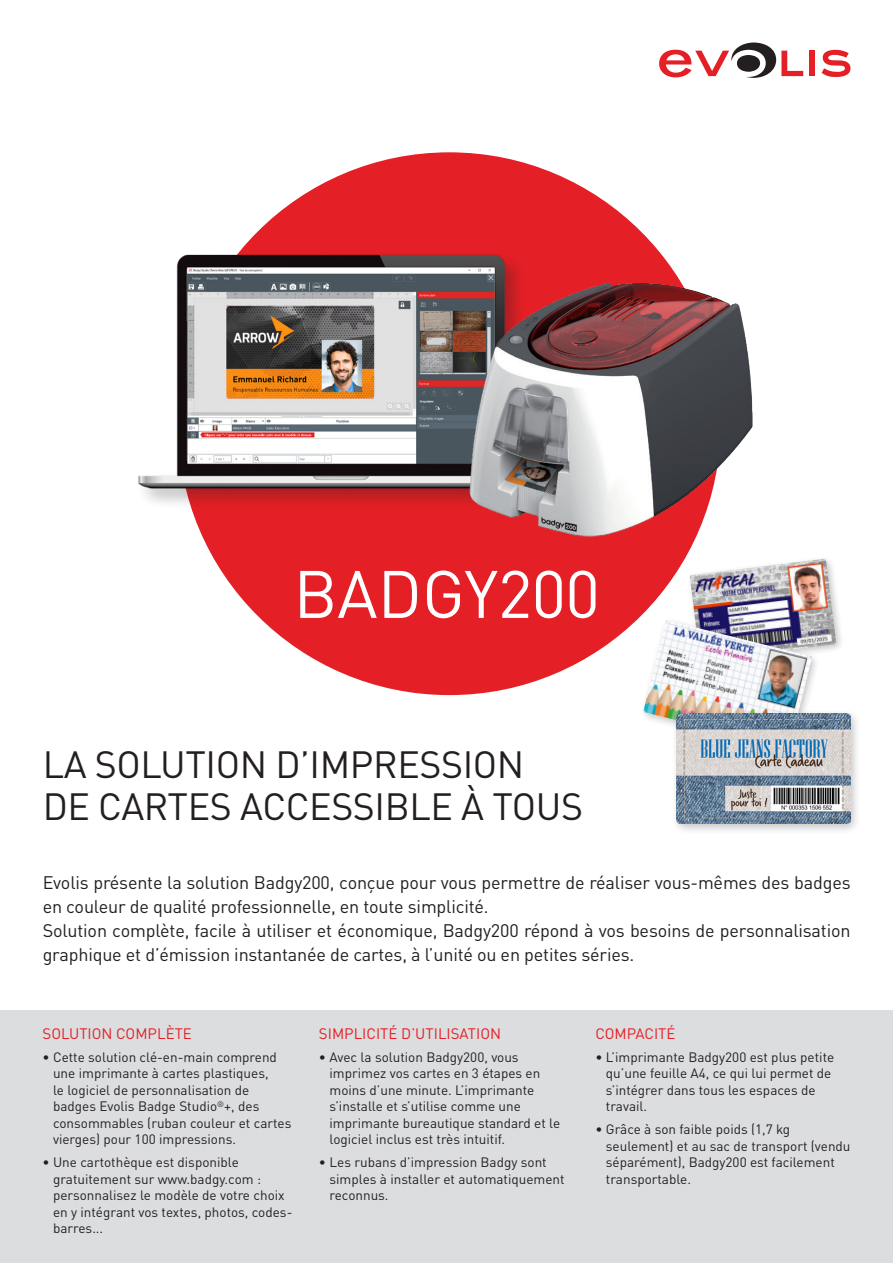
<style>
.page{position:relative;width:893px;height:1263px;background:#fff}
.page>*{position:absolute;margin:0;border:0;box-sizing:border-box;transform-origin:0 0}
.t1{font:66px "DINOT";letter-spacing:-.005em;color:#fff}
.TITRES{font:37.5px "DINOT";letter-spacing:-.01em;color:#231f20}
.INTRO_OK{font:18px/24px "DINOT";letter-spacing:-.01em;color:#231f20}
.SOUS_TITRE{font:15px "DINOT";color:#e41f25}
.BULLETS_RECTO{font:13.5px/16.5px "DINOT";color:#231f20}
</style>
<div class="page">
<div style="left:178px;top:152px;width:543px;height:543px;background:#e41f25;border-radius:50%"></div>
<div style="left:0;top:1010px;width:893px;height:253px;background:#dcdddf"></div>
<div style="left:809px;top:51px;width:6px;height:25px;background:#e41f25"></div>
<svg style="left:822px;top:50px;width:28px;height:27px"></svg>
<svg style="left:659px;top:43px;width:144px;height:35px"></svg>
<div style="left:686px;top:555px;width:159px;height:114px;background:#231f20;opacity:.25"></div>
<img style="left:690px;top:559px;width:146px;height:102px">
<img style="left:138px;top:229px;width:285px;height:296px">
<img style="left:423px;top:213px;width:368px;height:367px">
<div style="left:640px;top:617px;width:181px;height:140px;background:#231f20;opacity:.25"></div>
<img style="left:643px;top:620px;width:169px;height:128px">
<div style="left:671px;top:708px;width:190px;height:127px;background:#231f20;opacity:.25"></div>
<img style="left:676px;top:713px;width:174px;height:111px">
<p class="t1" style="left:293px;top:553px;width:308px">BADGY200</p>
<p class="TITRES" style="left:43px;top:741px;width:483px">LA SOLUTION D’IMPRESSION</p>
<p class="TITRES" style="left:43px;top:783px;width:542px">DE CARTES ACCESSIBLE À TOUS</p>
<p class="INTRO_OK" style="left:43px;top:870px;width:809px">Evolis présente la solution Badgy200, conçue pour vous permettre de réaliser vous-mêmes des badges en couleur de qualité professionnelle, en toute simplicité.</p>
<p class="INTRO_OK" style="left:43px;top:918px;width:809px">Solution complète, facile à utiliser et économique, Badgy200 répond à vos besoins de personnalisation graphique et d’émission instantanée de cartes, à l’unité ou en petites séries.</p>
<p class="SOUS_TITRE" style="left:43px;top:1024px;width:151px">SOLUTION COMPLÈTE</p>
<p class="BULLETS_RECTO" style="left:53px;top:1048px;width:240px;text-indent:-11px">• Cette solution clé-en-main comprend une imprimante à cartes plastiques,<br>le logiciel de personnalisation de badges Evolis Badge Studio<sup>®</sup>+, des consommables (ruban couleur et cartes vierges) pour 100 impressions.</p>
<p class="BULLETS_RECTO" style="left:53px;top:1154px;width:241px;text-indent:-11px">• Une cartothèque est disponible gratuitement sur www.badgy.com : personnalisez le modèle de votre choix en y intégrant vos textes, photos, codes&shy;barres...</p>
<p class="SOUS_TITRE" style="left:319px;top:1024px;width:184px">SIMPLICITÉ D’UTILISATION</p>
<p class="BULLETS_RECTO" style="left:329px;top:1048px;width:232px;text-indent:-11px">• Avec la solution Badgy200, vous imprimez vos cartes en 3 étapes en moins d’une minute. L’imprimante s’installe et s’utilise comme une imprimante bureautique standard et le logiciel inclus est très intuitif.</p>
<p class="BULLETS_RECTO" style="left:329px;top:1154px;width:237px;text-indent:-11px">• Les rubans d’impression Badgy sont simples à installer et automatiquement reconnus.</p>
<p class="SOUS_TITRE" style="left:595px;top:1024px;width:82px">COMPACITÉ</p>
<p class="BULLETS_RECTO" style="left:606px;top:1048px;width:230px;text-indent:-11px">• L’imprimante Badgy200 est plus petite qu’une feuille A4, ce qui lui permet de s’intégrer dans tous les espaces de travail.</p>
<p class="BULLETS_RECTO" style="left:606px;top:1121px;width:246px;text-indent:-11px">• Grâce à son faible poids (1,7 kg seulement) et au sac de transport (vendu séparément), Badgy200 est facilement transportable.</p>
</div>
